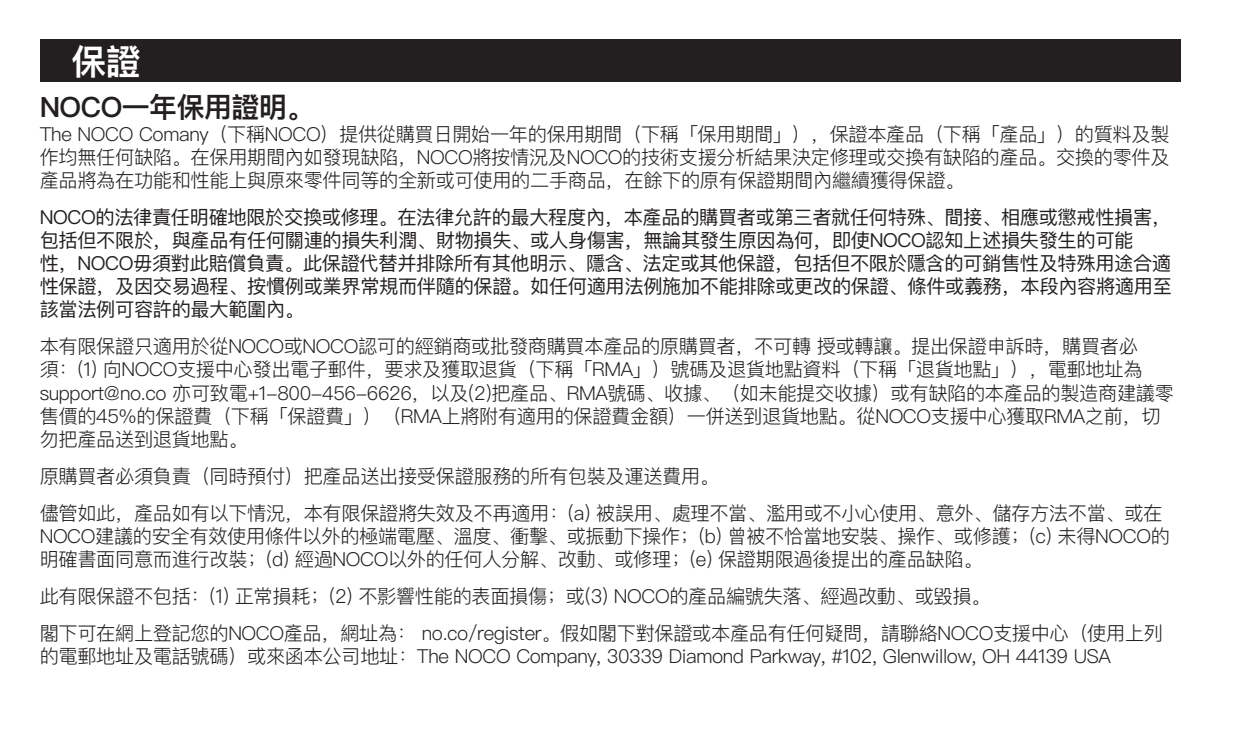
<style>
.page{position:relative;width:1260px;height:756px;background:#fff}
.page>*{position:absolute;margin:0;border:0;box-sizing:border-box;transform-origin:0 0}
.t1{font:600 35px "Ping Fang SC";color:#fff}
.NOCO_HN_Cond-Text{font:600 28px "Ping Fang SC";letter-spacing:-.02em;color:#231f20}
.NOCO_HN_Cond-Text-2{font:300 19.25px/23.1px "Ping Fang SC";letter-spacing:-.02em;color:#231f20}
.NOCO_HN_Cond-Text-3{font:19.25px/23.1px "Ping Fang SC";letter-spacing:-.02em;color:#231f20}
</style>
<div class="page">
<div style="left:40px;top:40px;width:1141px;height:42px;background:#231f20"></div>
<p class="t1" style="left:71px;top:40px;width:71px">保證</p>
<p class="NOCO_HN_Cond-Text" style="left:40px;top:90px;width:276px">NOCO一年保用證明。</p>
<p class="NOCO_HN_Cond-Text-2" style="left:40px;top:122px;width:1132px;text-align:justify">The NOCO Comany（下稱NOCO）提供從購買日開始一年的保用期間（下稱「保用期間」），保證本產品（下稱「產品」）的質料及製作均無任何缺陷。在保用期間內如發現缺陷，NOCO將按情況及NOCO的技術支援分析結果決定修理或交換有缺陷的產品。交換的零件及產品將為在功能和性能上與原來零件同等的全新或可使用的二手商品，在餘下的原有保證期間內繼續獲得保證。</p>
<p class="NOCO_HN_Cond-Text-3" style="left:40px;top:205px;width:1134px">NOCO的法律責任明確地限於交換或修理。在法律允許的最大程度內，本產品的購買者或第三者就任何特殊、間接、相應或懲戒性損害，包括但不限於，與產品有任何關連的損失利潤、財物損失、或人身傷害，無論其發生原因為何，即使NOCO認知上述損失發生的可能<br>性，NOCO毋須對此賠償負責。此保證代替并排除所有其他明示、隱含、法定或其他保證，包括但不限於隱含的可銷售性及特殊用途合適性保證，及因交易過程、按慣例或業界常規而伴隨的保證。如任何適用法例施加不能排除或更改的保證、條件或義務，本段內容將適用至該當法例可容許的最大範圍內。</p>
<p class="NOCO_HN_Cond-Text-2" style="left:40px;top:335px;width:1136px">本有限保證只適用於從NOCO或NOCO認可的經銷商或批發商購買本產品的原購買者，不可轉 授或轉讓。提出保證申訴時，購買者必<br>須：(1) 向NOCO支援中心發出電子郵件，要求及獲取退貨（下稱「RMA」）號碼及退貨地點資料（下稱「退貨地點」），電郵地址為support@no.co 亦可致電+1-800-456-6626，以及(2)把產品、RMA號碼、收據、（如未能提交收據）或有缺陷的本產品的製造商建議零售價的45%的保證費（下稱「保證費」）（RMA上將附有適用的保證費金額）一併送到退貨地點。從NOCO支援中心獲取RMA之前，切勿把產品送到退貨地點。</p>
<p class="NOCO_HN_Cond-Text-2" style="left:40px;top:464px;width:681px">原購買者必須負責（同時預付）把產品送出接受保證服務的所有包裝及運送費用。</p>
<p class="NOCO_HN_Cond-Text-2" style="left:40px;top:501px;width:1132px">儘管如此，產品如有以下情況，本有限保證將失效及不再適用：(a) 被誤用、處理不當、濫用或不小心使用、意外、儲存方法不當、或在<br>NOCO建議的安全有效使用條件以外的極端電壓、溫度、衝擊、或振動下操作；(b) 曾被不恰當地安裝、操作、或修護；(c) 未得NOCO的明確書面同意而進行改裝；(d) 經過NOCO以外的任何人分解、改動、或修理；(e) 保證期限過後提出的產品缺陷。</p>
<p class="NOCO_HN_Cond-Text-2" style="left:40px;top:585px;width:952px">此有限保證不包括：(1) 正常損耗；(2) 不影響性能的表面損傷；或(3) NOCO的產品編號失落、經過改動、或毀損。</p>
<p class="NOCO_HN_Cond-Text-2" style="left:40px;top:622px;width:1125px">閣下可在網上登記您的NOCO產品，網址為： no.co/register。假如閣下對保證或本產品有任何疑問，請聯絡NOCO支援中心（使用上列的電郵地址及電話號碼）或來函本公司地址：The NOCO Company, 30339 Diamond Parkway, #102, Glenwillow, OH 44139 USA</p>
</div>
